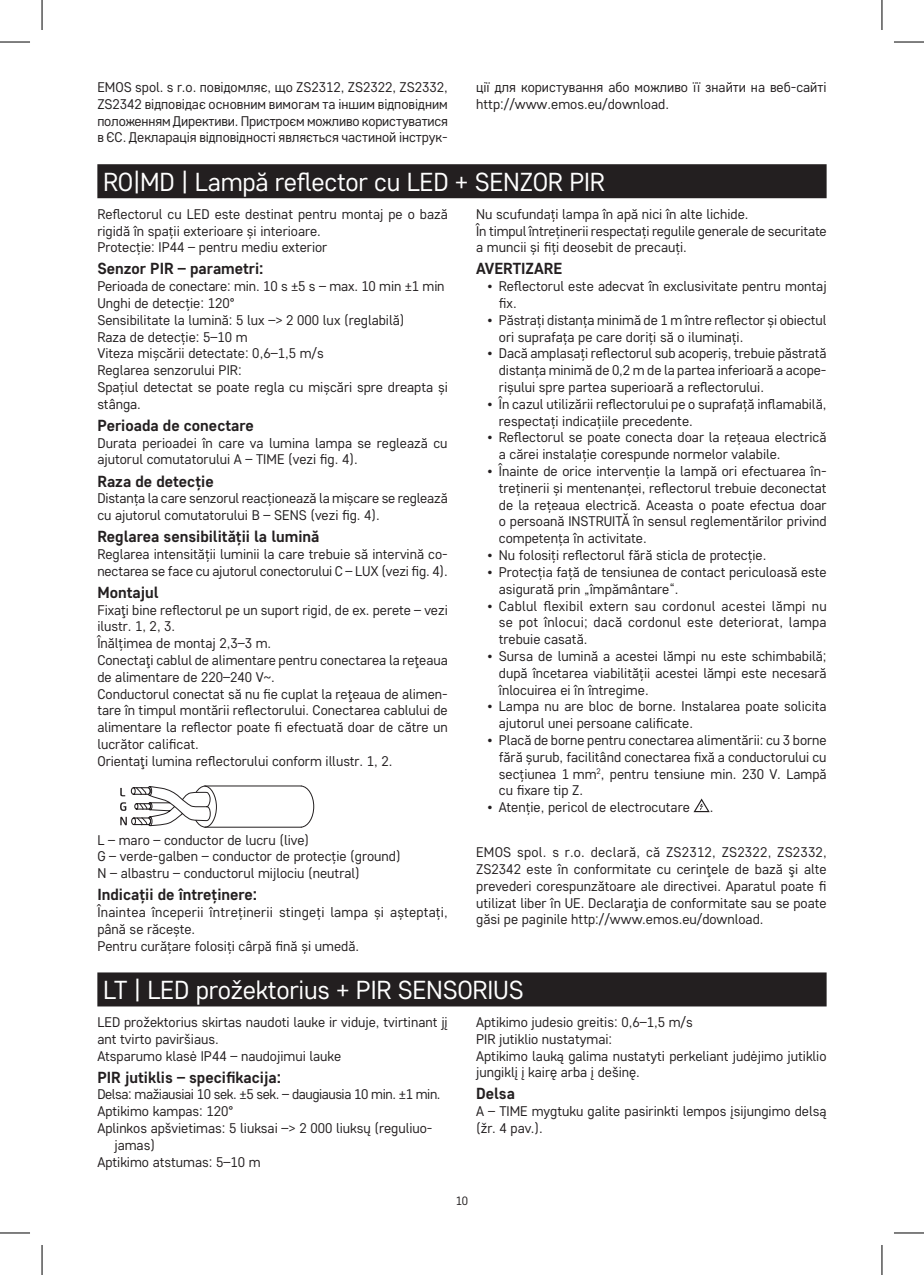
<style>
.page{position:relative;width:924px;height:1275px;background:#fff}
.page>*{position:absolute;margin:0;border:0;box-sizing:border-box;transform-origin:0 0}
.t1{font:26px "Core Sans D35";letter-spacing:-.01em;color:#fff}
.t2{font:700 16px "Core Sans D55";color:#231f20}
.t3{font:14px/16.8px "Core Sans D35";color:#231f20}
.t4{font:14px "Core Sans D35";letter-spacing:-.03em;color:#231f20}
.t5{font:12px "Core Sans D35";color:#231f20}
</style>
<div class="page">
<div style="left:97px;top:164px;width:729px;height:34px;background:#231f20"></div>
<svg style="left:120px;top:785px;width:194px;height:43px"></svg>
<svg style="left:693px;top:798px;width:16px;height:14px"></svg>
<div style="left:97px;top:972px;width:729px;height:34px;background:#231f20"></div>
<hr style="left:0;top:42px;width:30px;height:1px;background:#000">
<hr style="left:893px;top:42px;width:30px;height:1px;background:#000">
<hr style="left:0;top:1232px;width:30px;height:1px;background:#000">
<hr style="left:893px;top:1232px;width:30px;height:1px;background:#000">
<hr style="left:42px;top:0;width:1px;height:30px;background:#000">
<hr style="left:42px;top:1245px;width:1px;height:30px;background:#000">
<hr style="left:881px;top:0;width:1px;height:30px;background:#000">
<hr style="left:881px;top:1245px;width:1px;height:30px;background:#000">
<p class="t3" style="left:97px;top:78px;width:352px;text-align:justify">EMOS spol. s r.o. повідомляє, що ZS2312, ZS2322, ZS2332, ZS2342 відповідає основним вимогам та іншим відповідним положенням Директиви. Пристроєм можливо користуватися в ЄС. Декларація відповідності являється частиной інструк-</p>
<p class="t3" style="left:476px;top:78px;width:352px">ції для користування або можливо її знайти на веб-сайті http://www.emos.eu/download.</p>
<h1 class="t1" style="left:103px;top:165px;width:503px">RO|MD | Lampă reflector cu LED + SENZOR PIR</h1>
<p class="t3" style="left:97px;top:205px;width:352px">Reflectorul cu LED este destinat pentru montaj pe o bază rigidă în spații exterioare și interioare.<br>Protecție: IP44 – pentru mediu exterior</p>
<p class="t2" style="left:97px;top:258px;width:168px">Senzor PIR – parametri:</p>
<p class="t3" style="left:97px;top:277px;width:352px">Perioada de conectare: min. 10 s ±5 s – max. 10 min ±1 min Unghi de detecție: 120°<br>Sensibilitate la lumină: 5 lux –&gt; 2 000 lux (reglabilă)<br>Raza de detecție: 5–10 m<br>Viteza mișcării detectate: 0,6–1,5 m/s<br>Reglarea senzorului PIR:<br>Spațiul detectat se poate regla cu mișcări spre dreapta și stânga.</p>
<p class="t2" style="left:97px;top:415px;width:158px">Perioada de conectare</p>
<p class="t3" style="left:97px;top:434px;width:351px">Durata perioadei în care va lumina lampa se reglează cu ajutorul comutatorului A – TIME (vezi fig. 4).</p>
<p class="t2" style="left:97px;top:470px;width:118px">Raza de detecție</p>
<p class="t3" style="left:97px;top:489px;width:352px">Distanța la care senzorul reacționează la mișcare se reglează cu ajutorul comutatorului B – SENS (vezi fig. 4).</p>
<p class="t2" style="left:97px;top:526px;width:223px">Reglarea sensibilității la lumină</p>
<p class="t3" style="left:97px;top:545px;width:352px">Reglarea intensității luminii la care trebuie să intervină co&shy;nectarea se face cu ajutorul conectorului C – LUX (vezi fig. 4).</p>
<p class="t2" style="left:97px;top:582px;width:63px">Montajul</p>
<p class="t3" style="left:97px;top:601px;width:352px">Fixaţi bine reflectorul pe un suport rigid, de ex. perete – vezi ilustr. 1, 2, 3.<br>Înălțimea de montaj 2,3–3 m.<br>Conectaţi cablul de alimentare pentru conectarea la reţeaua de alimentare de 220–240 V~.<br>Conductorul conectat să nu fie cuplat la reţeaua de alimen&shy;tare în timpul montării reflectorului. Conectarea cablului de alimentare la reflector poate fi efectuată doar de către un lucrător calificat.<br>Orientaţi lumina reflectorului conform illustr. 1, 2.</p>
<p class="t3" style="left:476px;top:205px;width:352px">Nu scufundați lampa în apă nici în alte lichide.<br>În timpul întreținerii respectați regulile generale de securitate a muncii și fiți deosebit de precauți.</p>
<p class="t2" style="left:476px;top:258px;width:88px">AVERTIZARE</p>
<p class="t3" style="left:498px;top:277px;width:329px;text-indent:-11px">• Reflectorul este adecvat în exclusivitate pentru montaj fix.</p>
<p class="t3" style="left:498px;top:311px;width:329px;text-indent:-11px">• Păstrați distanța minimă de 1 m între reflector și obiectul ori suprafața pe care doriți să o iluminați.</p>
<p class="t3" style="left:498px;top:345px;width:329px;text-align:justify;text-indent:-11px">• Dacă amplasați reflectorul sub acoperiș, trebuie păstrată distanța minimă de 0,2 m de la partea inferioară a acope&shy;rișului spre partea superioară a reflectorului.</p>
<p class="t3" style="left:498px;top:395px;width:329px;text-indent:-11px">• În cazul utilizării reflectorului pe o suprafață inflamabilă, respectați indicațiile precedente.</p>
<p class="t3" style="left:498px;top:429px;width:329px;text-indent:-11px">• Reflectorul se poate conecta doar la rețeaua electrică a cărei instalație corespunde normelor valabile.</p>
<p class="t3" style="left:498px;top:462px;width:329px;text-align:justify;text-indent:-11px">• Înainte de orice intervenție la lampă ori efectuarea în&shy;treținerii și mentenanței, reflectorul trebuie deconectat de la rețeaua electrică. Aceasta o poate efectua doar o persoană INSTRUITĂ în sensul reglementărilor privind competența în activitate.</p>
<p class="t3" style="left:487px;top:546px;width:280px">• Nu folosiți reflectorul fără sticla de protecție.</p>
<p class="t3" style="left:498px;top:563px;width:329px;text-indent:-11px">• Protecția față de tensiunea de contact periculoasă este asigurată prin „împământare“.</p>
<p class="t3" style="left:498px;top:597px;width:329px;text-align:justify;text-indent:-11px">• Cablul flexibil extern sau cordonul acestei lămpi nu se pot înlocui; dacă cordonul este deteriorat, lampa trebuie casată.</p>
<p class="t3" style="left:498px;top:647px;width:329px;text-align:justify;text-indent:-11px">• Sursa de lumină a acestei lămpi nu este schimbabilă; după încetarea viabilității acestei lămpi este necesară înlocuirea ei în întregime.</p>
<p class="t3" style="left:498px;top:697px;width:329px;text-indent:-11px">• Lampa nu are bloc de borne. Instalarea poate solicita ajutorul unei persoane calificate.</p>
<p class="t3" style="left:498px;top:731px;width:329px;text-align:justify;text-indent:-11px">• Placă de borne pentru conectarea alimentării: cu 3 borne fără șurub, facilitând conectarea fixă a conductorului cu secțiunea 1 mm<sup>2</sup>, pentru tensiune min. 230 V. Lampă cu fixare tip Z.</p>
<p class="t3" style="left:487px;top:798px;width:204px">• Atenție, pericol de electrocutare</p>
<p class="t3" style="left:709px;top:798px;width:5px">.</p>
<p class="t3" style="left:476px;top:843px;width:352px;text-align:justify">EMOS spol. s r.o. declară, că ZS2312, ZS2322, ZS2332, ZS2342 este în conformitate cu cerinţele de bază şi alte prevederi corespunzătoare ale directivei. Aparatul poate fi utilizat liber în UE. Declaraţia de conformitate sau se poate găsi pe paginile http://www.emos.eu/download.</p>
<p class="t3" style="left:97px;top:830px;width:304px">L – maro – conductor de lucru (live)<br>G – verde-galben – conductor de protecție (ground)<br>N – albastru – conductorul mijlociu (neutral)</p>
<p class="t2" style="left:97px;top:884px;width:161px">Indicații de întreținere:</p>
<p class="t3" style="left:97px;top:903px;width:352px">Înaintea începerii întreținerii stingeți lampa și așteptați, până se răcește.<br>Pentru curățare folosiți cârpă fină și umedă.</p>
<h1 class="t1" style="left:103px;top:973px;width:422px">LT | LED prožektorius + PIR SENSORIUS</h1>
<p class="t3" style="left:97px;top:1013px;width:352px">LED prožektorius skirtas naudoti lauke ir viduje, tvirtinant jį ant tvirto paviršiaus.<br>Atsparumo klasė IP44 – naudojimui lauke</p>
<p class="t2" style="left:97px;top:1066px;width:185px">PIR jutiklis – specifikacija:</p>
<p class="t4" style="left:97px;top:1085px;width:344px">Delsa: mažiausiai 10 sek. ±5 sek. – daugiausia 10 min. ±1 min.</p>
<p class="t3" style="left:97px;top:1102px;width:137px">Aptikimo kampas: 120°</p>
<p class="t3" style="left:97px;top:1119px;width:336px">Aplinkos apšvietimas: 5 liuksai –&gt; 2 000 liuksų (reguliuo-</p>
<p class="t3" style="left:114px;top:1136px;width:42px">jamas)</p>
<p class="t3" style="left:97px;top:1153px;width:165px">Aptikimo atstumas: 5–10 m</p>
<p class="t3" style="left:476px;top:1013px;width:352px">Aptikimo judesio greitis: 0,6–1,5 m/s<br>PIR jutiklio nustatymai:<br>Aptikimo lauką galima nustatyti perkeliant judėjimo jutiklio jungiklį į kairę arba į dešinę.</p>
<p class="t2" style="left:476px;top:1083px;width:40px">Delsa</p>
<p class="t3" style="left:476px;top:1102px;width:352px">A – TIME mygtuku galite pasirinkti lempos įsijungimo delsą (žr. 4 pav.).</p>
<p class="t5" style="left:455px;top:1192px;width:14px">10</p>
</div>
